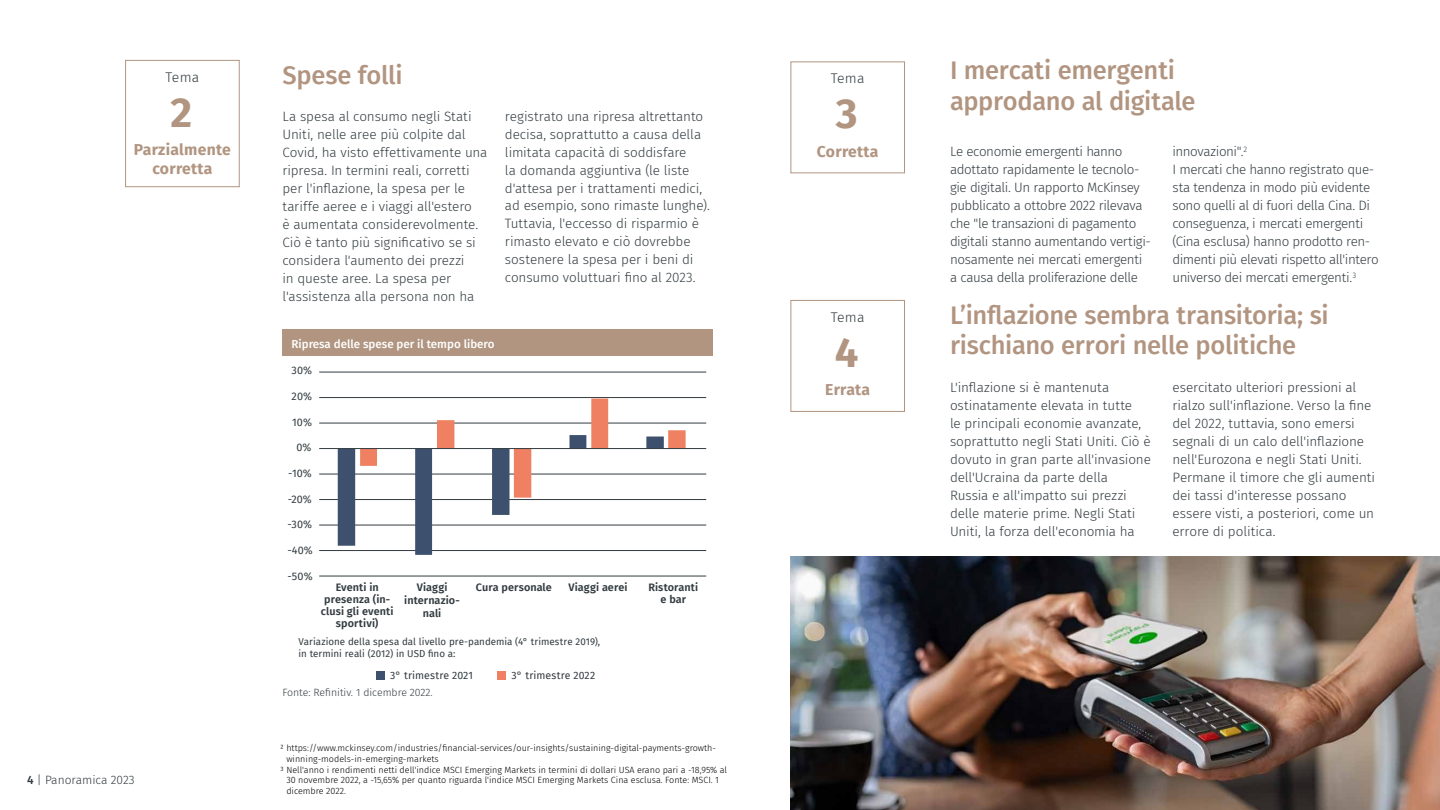
<style>
.page{position:relative;width:1440px;height:810px;background:#fff}
.page>*{position:absolute;margin:0;border:0;box-sizing:border-box;transform-origin:0 0}
.t1{font:700 41.92px "Fira Sans";color:#b19581}
.t2{font:500 25.5px/30.6px "Fira Sans";letter-spacing:-.01em;color:#b29581}
.t3{font:700 15.75px/18.9px "Fira Sans";letter-spacing:.02em;color:#b19581;text-align:center}
.t4{font:300 13.95px "Fira Sans";letter-spacing:.02em;color:#333c40}
.t5{font:300 13.5px/18px "Fira Sans";letter-spacing:-.01em;color:#333c40}
.t6{font:300 13.5px/18px "Fira Sans";letter-spacing:-.03em;color:#333c40}
.t7{font:300 12px "Fira Sans";color:#333c40}
.t8{font:500 11.55px "Fira Sans";color:#fff}
.t9{font:600 10.8px/12px "Fira Sans";letter-spacing:.005em;color:#333c40;text-align:center}
.t10{font:10.8px "Fira Sans";letter-spacing:.005em;color:#333c40}
.t11{font:10.5px "Fira Sans";letter-spacing:.015em;color:#333c40}
.t12{font:300 10.5px "Fira Sans";color:#333c40}
.t13{font:9.75px/11.7px "Fira Sans";letter-spacing:.005em;color:#333c40}
.t14{font:300 9px "Fira Sans";color:#000}
.s1{font-weight:500}
</style>
<div class="page">
<img style="left:790px;top:556px;width:650px;height:254px">
<div style="left:790px;top:300px;width:115px;height:112px;background:#fff;border:1px solid #b19581"></div>
<div style="left:790px;top:62px;width:115px;height:111px;background:#fff;border:1px solid #b19581"></div>
<div style="left:125px;top:60px;width:115px;height:127px;background:#fff;border:1px solid #b19581"></div>
<hr style="left:319px;top:576px;width:387px;height:1px;background:#333c40">
<hr style="left:319px;top:550px;width:387px;height:1px;background:#333c40">
<hr style="left:319px;top:525px;width:387px;height:1px;background:#333c40">
<hr style="left:319px;top:499px;width:387px;height:1px;background:#333c40">
<hr style="left:319px;top:474px;width:387px;height:1px;background:#333c40">
<hr style="left:319px;top:423px;width:387px;height:1px;background:#333c40">
<hr style="left:319px;top:397px;width:387px;height:1px;background:#333c40">
<hr style="left:319px;top:372px;width:387px;height:1px;background:#333c40">
<svg style="left:338px;top:399px;width:348px;height:156px"></svg>
<hr style="left:319px;top:448px;width:387px;height:1px;background:#333c40">
<div style="left:376px;top:671px;width:9px;height:8px;background:#3d516e"></div>
<div style="left:498px;top:671px;width:8px;height:8px;background:#ef8162"></div>
<div style="left:282px;top:329px;width:430px;height:27px;background:#b19581"></div>
<p class="t4" style="left:165px;top:67px;width:35px">Tema</p>
<h1 class="t1" style="left:170px;top:77px;width:23px">2</h1>
<p class="t3" style="left:134px;top:139px;width:99px">Parzialmente corretta</p>
<h2 class="t2" style="left:283px;top:58px;width:122px">Spese folli</h2>
<p class="t5" style="left:283px;top:107px;width:206px">La spesa al consumo negli Stati Uniti, nelle aree più colpite dal Covid, ha visto effettivamente una ripresa. In termini reali, corretti per l'inflazione, la spesa per le tariffe aeree e i viaggi all'estero<br>è aumentata considerevolmente.<br>Ciò è tanto più significativo se si considera l'aumento dei prezzi<br>in queste aree. La spesa per l'assistenza alla persona non ha</p>
<p class="t5" style="left:505px;top:107px;width:206px">registrato una ripresa altrettanto decisa, soprattutto a causa della limitata capacità di soddisfare<br>la domanda aggiuntiva (le liste d'attesa per i trattamenti medici, ad esempio, sono rimaste lunghe).<br>Tuttavia, l'eccesso di risparmio è rimasto elevato e ciò dovrebbe sostenere la spesa per i beni di consumo voluttuari fino al 2023.</p>
<p class="t8" style="left:291px;top:335px;width:205px">Ripresa delle spese per il tempo libero</p>
<p class="t10" style="left:292px;top:362px;width:22px">30%</p>
<p class="t4" style="left:831px;top:69px;width:35px">Tema</p>
<h1 class="t1" style="left:836px;top:78px;width:23px">3</h1>
<p class="t3" style="left:817px;top:141px;width:63px">Corretta</p>
<p class="t4" style="left:831px;top:307px;width:35px">Tema</p>
<h1 class="t1" style="left:835px;top:317px;width:25px">4</h1>
<h2 class="t2" style="left:950px;top:54px;width:247px">I mercati emergenti approdano al digitale</h2>
<p class="t6" style="left:950px;top:142px;width:202px">Le economie emergenti hanno adottato rapidamente le tecnolo&shy;gie digitali. Un rapporto McKinsey pubblicato a ottobre 2022 rilevava che "le transazioni di pagamento digitali stanno aumentando vertigi&shy;nosamente nei mercati emergenti a causa della proliferazione delle</p>
<p class="t6" style="left:1172px;top:142px;width:208px">innovazioni".<sup>2<br></sup>I mercati che hanno registrato que&shy;sta tendenza in modo più evidente sono quelli al di fuori della Cina. Di conseguenza, i mercati emergenti (Cina esclusa) hanno prodotto ren&shy;dimenti più elevati rispetto all'intero universo dei mercati emergenti.<sup>3</sup></p>
<h2 class="t2" style="left:950px;top:298px;width:380px">L’inflazione sembra transitoria; si rischiano errori nelle politiche</h2>
<p class="t10" style="left:292px;top:388px;width:22px">20%</p>
<p class="t10" style="left:292px;top:414px;width:21px">10%</p>
<p class="t10" style="left:297px;top:439px;width:17px">0%</p>
<p class="t10" style="left:288px;top:465px;width:25px">-10%</p>
<p class="t10" style="left:288px;top:491px;width:26px">-20%</p>
<p class="t10" style="left:288px;top:516px;width:26px">-30%</p>
<p class="t3" style="left:825px;top:379px;width:46px">Errata</p>
<p class="t5" style="left:950px;top:378px;width:202px">L'inflazione si è mantenuta ostinatamente elevata in tutte<br>le principali economie avanzate, soprattutto negli Stati Uniti. Ciò è dovuto in gran parte all'invasione dell'Ucraina da parte della<br>Russia e all'impatto sui prezzi delle materie prime. Negli Stati<br>Uniti, la forza dell'economia ha</p>
<p class="t5" style="left:1172px;top:378px;width:204px">esercitato ulteriori pressioni al rialzo sull'inflazione. Verso la fine del 2022, tuttavia, sono emersi segnali di un calo dell'inflazione nell'Eurozona e negli Stati Uniti.<br>Permane il timore che gli aumenti dei tassi d'interesse possano essere visti, a posteriori, come un errore di politica.</p>
<p class="t10" style="left:287px;top:542px;width:27px">-40%</p>
<p class="t10" style="left:288px;top:568px;width:27px">-50%</p>
<p class="t9" style="left:321px;top:580px;width:74px">Eventi in presenza (in&shy;clusi gli eventi sportivi)</p>
<p class="t9" style="left:404px;top:580px;width:57px;line-height:13px">Viaggi internazio&shy;nali</p>
<p class="t9" style="left:476px;top:581px;width:77px">Cura personale</p>
<p class="t9" style="left:568px;top:581px;width:60px">Viaggi aerei</p>
<p class="t9" style="left:648px;top:581px;width:51px">Ristoranti e bar</p>
<p class="t13" style="left:299px;top:636px;width:303px">Variazione della spesa dal livello pre-pandemia (4° trimestre 2019), in termini reali (2012) in USD fino a:</p>
<p class="t11" style="left:390px;top:667px;width:84px">3° trimestre 2021</p>
<p class="t11" style="left:512px;top:667px;width:85px">3° trimestre 2022</p>
<p class="t12" style="left:283px;top:685px;width:152px">Fonte: Refinitiv. 1 dicembre 2022.</p>
<p class="t7" style="left:27px;top:771px;width:109px"><span class="s1">4</span> | Panoramica 2023</p>
<p class="t14" style="left:280px;top:741px;width:437px">2 https://www.mckinsey.com/industries/financial-services/our-insights/sustaining-digital-payments-growth-</p>
<p class="t14" style="left:286px;top:752px;width:154px">winning-models-in-emerging-markets</p>
<p class="t14" style="left:280px;top:763px;width:448px">3 Nell'anno i rendimenti netti dell'indice MSCI Emerging Markets in termini di dollari USA erano pari a -18,95% al</p>
<p class="t14" style="left:286px;top:774px;width:434px">30 novembre 2022, a -15,65% per quanto riguarda l'indice MSCI Emerging Markets Cina esclusa. Fonte: MSCI. 1</p>
<p class="t14" style="left:286px;top:785px;width:61px">dicembre 2022.</p>
</div>
